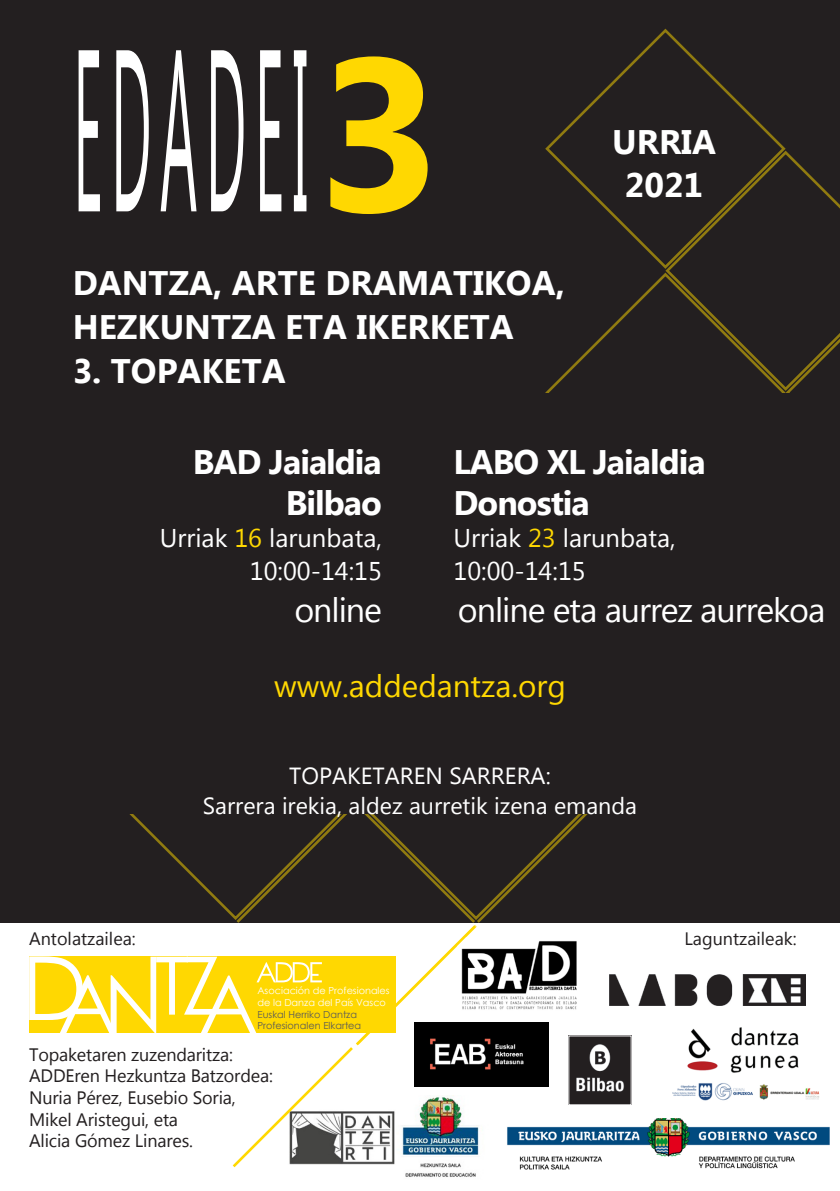
<style>
.page{position:relative;width:840px;height:1191px;background:#fff}
.page>*{position:absolute;margin:0;border:0;box-sizing:border-box;transform-origin:0 0}
.t1{font:230px "Microsoft Tai Le";letter-spacing:.15em;color:#fff;scale:.25 1}
.t2{font:700 34px "Microsoft Tai Le";color:#fff}
.t3{font:700 34px "Microsoft Tai Le";letter-spacing:-.03em;color:#fff}
.t4{font:34px "Microsoft Tai Le";letter-spacing:-.03em;color:#fff}
.t5{font:31.4px "Microsoft Tai Le";color:#ffd801}
.t6{font:25.6px "Microsoft Tai Le";color:#fff}
.t7{font:23.4px "Microsoft Tai Le";color:#fff}
.t8{font:18px "Microsoft Tai Le";letter-spacing:-.01em;color:#231f20}
.t9{font:9.8px "Century Gothic";color:#fff}
.t10{font:9.8px "Century Gothic";color:#57585a}
.s1{font-weight:700;font-size:217.6px;color:#ffd801}
.s2{color:#ffd801}
</style>
<div class="page">
<div style="left:0;top:0;width:839px;height:1191px;background:#231f20"></div>
<div style="left:0;top:923px;width:839px;height:268px;background:#fff"></div>
<img style="left:717px;top:1027px;width:103px;height:74px">
<img style="left:405px;top:1172px;width:71px;height:5px">
<img style="left:717px;top:1126px;width:111px;height:43px">
<img style="left:717px;top:974px;width:88px;height:31px">
<svg style="left:29px;top:814px;width:688px;height:356px"></svg>
<svg style="left:787px;top:152px;width:52px;height:56px"></svg>
<svg style="left:545px;top:271px;width:294px;height:122px"></svg>
<svg style="left:545px;top:28px;width:242px;height:243px"></svg>
<p class="t1" style="left:73px;top:-2px;width:1467px">EDADEI<span class="s1">3</span></p>
<p class="t2" style="left:73px;top:263px;width:493px">DANTZA, ARTE DRAMATIKOA,</p>
<p class="t2" style="left:73px;top:307px;width:442px">HEZKUNTZA ETA IKERKETA</p>
<p class="t2" style="left:73px;top:351px;width:214px">3. TOPAKETA</p>
<p class="t2" style="left:611px;top:123px;width:105px">URRIA</p>
<p class="t2" style="left:624px;top:165px;width:80px">2021</p>
<p class="t3" style="left:193px;top:443px;width:190px">BAD Jaialdia</p>
<p class="t2" style="left:285px;top:483px;width:98px">Bilbao</p>
<p class="t6" style="left:160px;top:523px;width:223px">Urriak <span class="s2">16</span> larunbata,</p>
<p class="t6" style="left:250px;top:556px;width:134px">10:00-14:15</p>
<p class="t3" style="left:453px;top:443px;width:253px">LABO XL Jaialdia</p>
<p class="t3" style="left:453px;top:483px;width:138px">Donostia</p>
<p class="t6" style="left:453px;top:523px;width:223px">Urriak <span class="s2">23</span> larunbata,</p>
<p class="t6" style="left:453px;top:556px;width:134px">10:00-14:15</p>
<p class="t4" style="left:294px;top:590px;width:89px">online</p>
<p class="t4" style="left:457px;top:590px;width:369px">online eta aurrez aurrekoa</p>
<p class="t5" style="left:274px;top:667px;width:293px">www.addedantza.org</p>
<p class="t7" style="left:289px;top:762px;width:263px">TOPAKETAREN SARRERA:</p>
<p class="t7" style="left:203px;top:792px;width:435px">Sarrera irekia, aldez aurretik izena emanda</p>
<p class="t8" style="left:29px;top:928px;width:108px">Antolatzailea:</p>
<p class="t8" style="left:684px;top:928px;width:114px">Laguntzaileak:</p>
<p class="t9" style="left:257px;top:984px;width:134px">Asociación de Profesionales</p>
<p class="t9" style="left:257px;top:995px;width:130px">de la Danza del País Vasco</p>
<p class="t10" style="left:257px;top:1007px;width:101px">Euskal Herriko Dantza</p>
<p class="t10" style="left:257px;top:1019px;width:105px">Profesionalen Elkartea</p>
<p class="t8" style="left:29px;top:1044px;width:205px">Topaketaren zuzendaritza:</p>
<p class="t8" style="left:29px;top:1065px;width:245px">ADDEren Hezkuntza Batzordea:</p>
<p class="t8" style="left:29px;top:1087px;width:208px">Nuria Pérez, Eusebio Soria,</p>
<p class="t8" style="left:29px;top:1108px;width:150px">Mikel Aristegui, eta</p>
<p class="t8" style="left:29px;top:1130px;width:165px">Alicia Gómez Linares.</p>
</div>
